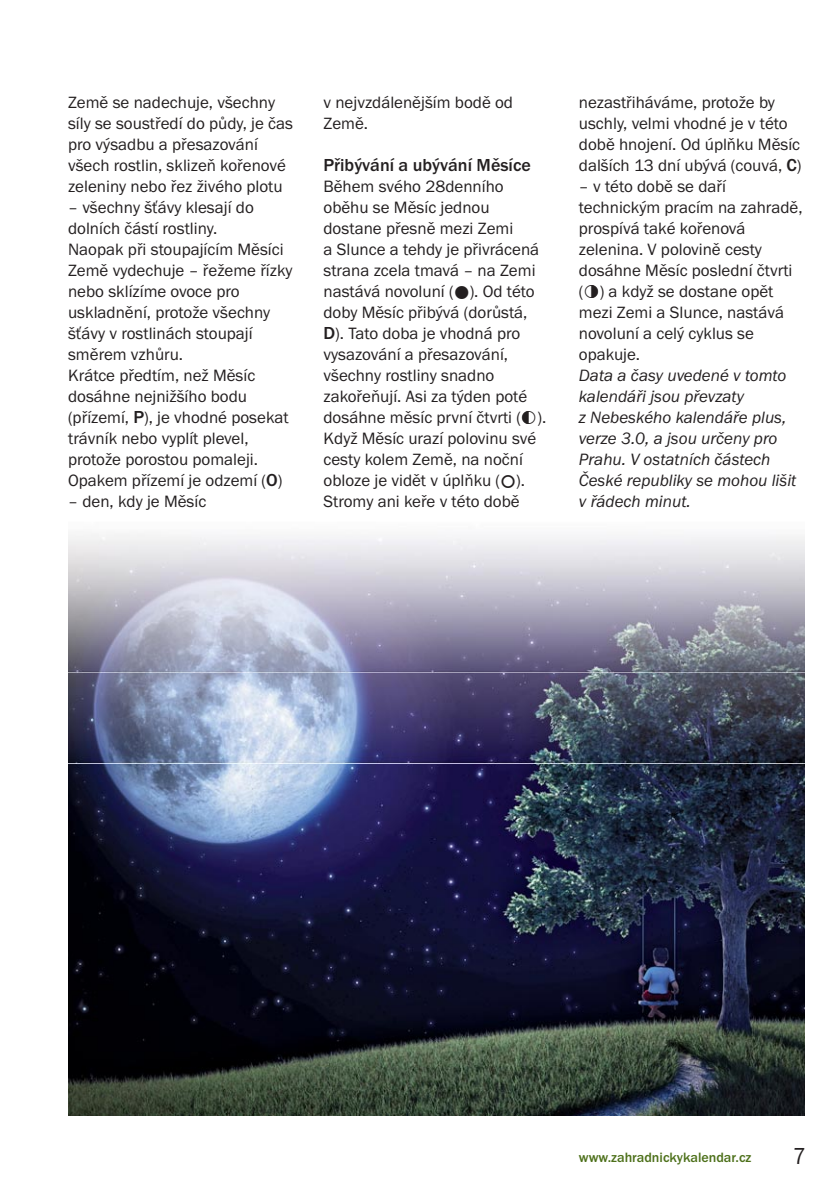
<style>
.page{position:relative;width:840px;height:1191px;background:#fff}
.page>*{position:absolute;margin:0;border:0;box-sizing:border-box;transform-origin:0 0}
.t1{font:24px "Franklin Gothic Itc TCE";color:#231f20;scale:.9 1}
.t2{font:500 18px "Franklin Gothic Itc TCE";color:#231f20}
.t3{font:17px/21px "Franklin Gothic Itc TCE";color:#231f20}
.t4{font:italic 17px/21px "Franklin Gothic Itc TCE";color:#231f20}
.t5{font:500 14px "Franklin Gothic Itc TCE";color:#4d701a}
.s1{font-weight:500;font-size:18px}
</style>
<div class="page">
<img style="left:68px;top:763px;width:736px;height:352px">
<img style="left:68px;top:536px;width:737px;height:227px">
<img style="left:68px;top:534px;width:736px;height:138px">
<p class="t3" style="left:68px;top:93px;width:226px">Země se nadechuje, všechny síly se soustředí do půdy, je čas pro výsadbu a přesazování všech rostlin, sklizeň kořenové zeleniny nebo řez živého plotu</p>
<p class="t3" style="left:68px;top:198px;width:226px">– všechny šťávy klesají do dolních částí rostliny.<br>Naopak při stoupajícím Měsíci<br>Země vydechuje – řežeme řízky nebo sklízíme ovoce pro uskladnění, protože všechny šťávy v rostlinách stoupají směrem vzhůru.<br>Krátce předtím, než Měsíc dosáhne nejnižšího bodu (přízemí, <span class="s1">P</span>), je vhodné posekat trávník nebo vyplít plevel, protože porostou pomaleji.<br>Opakem přízemí je odzemí (<span class="s1">O</span>)</p>
<p class="t3" style="left:68px;top:492px;width:140px">– den, kdy je Měsíc</p>
<p class="t3" style="left:323px;top:93px;width:191px">v nejvzdálenějším bodě od<br>Země.</p>
<p class="t2" style="left:323px;top:158px;width:209px">Přibývání a ubývání Měsíce</p>
<p class="t3" style="left:323px;top:177px;width:224px">Během svého 28denního oběhu se Měsíc jednou dostane přesně mezi Zemi<br>a Slunce a tehdy je přivrácená strana zcela tmavá – na Zemi nastává novoluní ( ). Od této doby Měsíc přibývá (dorůstá,<br><span class="s1">D</span>). Tato doba je vhodná pro vysazování a přesazování, všechny rostliny snadno zakořeňují. Asi za týden poté dosáhne měsíc první čtvrti ( ).<br>Když Měsíc urazí polovinu své cesty kolem Země, na noční obloze je vidět v úplňku ( ).<br>Stromy ani keře v této době</p>
<p class="t3" style="left:578px;top:93px;width:224px">nezastřiháváme, protože by uschly, velmi vhodné je v této době hnojení. Od úplňku Měsíc dalších 13 dní ubývá (couvá, <span class="s1">C</span>)</p>
<p class="t3" style="left:578px;top:177px;width:225px">– v této době se daří technickým pracím na zahradě, prospívá také kořenová zelenina. V polovině cesty dosáhne Měsíc poslední čtvrti<br>( ) a když se dostane opět mezi Zemi a Slunce, nastává novoluní a celý cyklus se opakuje.</p>
<p class="t4" style="left:578px;top:366px;width:219px">Data a časy uvedené v tomto kalendáři jsou převzaty<br>z Nebeského kalendáře plus, verze 3.0, a jsou určeny pro<br>Prahu. V ostatních částech<br>České republiky se mohou lišit v řádech minut.</p>
<p class="t5" style="left:578px;top:1152px;width:174px">www.zahradnickykalendar.cz</p>
<h1 class="t1" style="left:792px;top:1144px;width:16px">7</h1>
</div>
